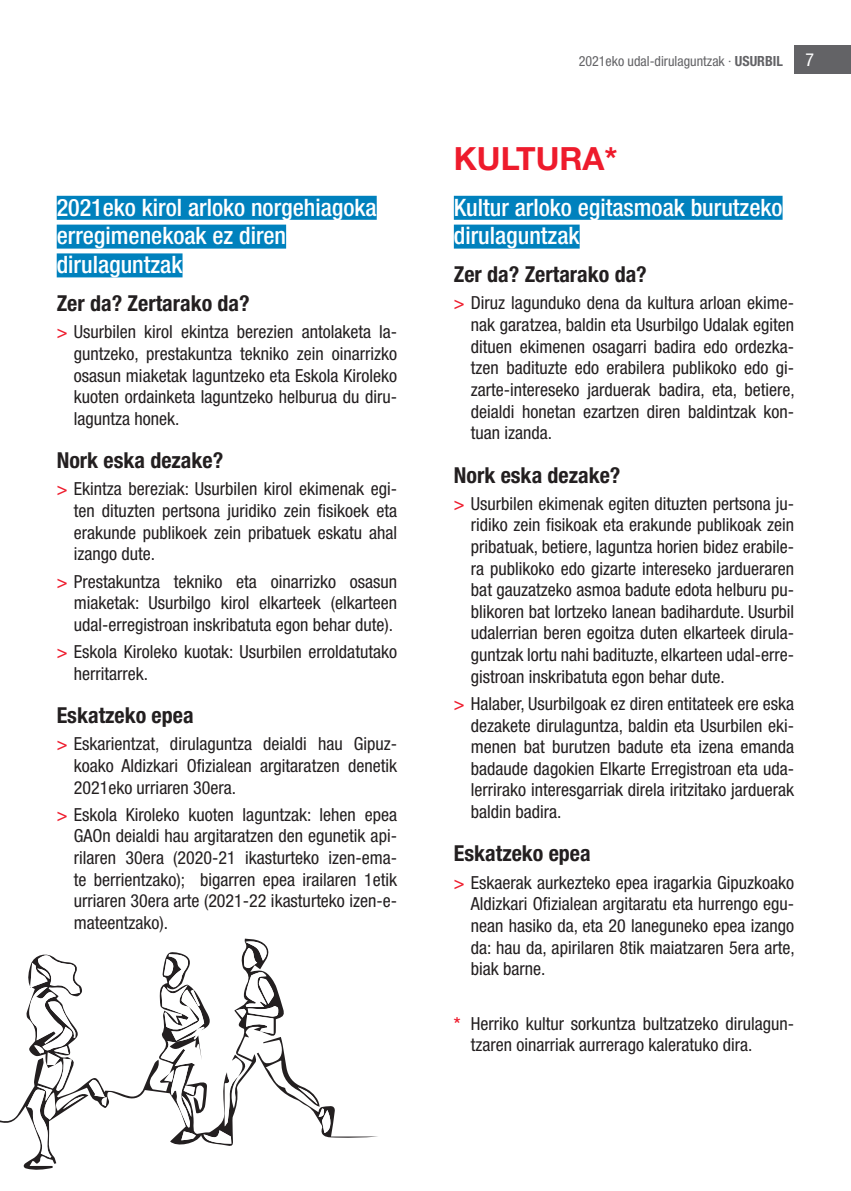
<style>
.page{position:relative;width:851px;height:1191px;background:#fff}
.page>*{position:absolute;margin:0;border:0;box-sizing:border-box;transform-origin:0 0}
.t1{font:700 32px "Helvetica Neue LT Std";color:#ee1b2c}
.t2{font:500 condensed 24px/28.8px "Helvetica Neue LT Std";color:#fff}
.t3{font:700 condensed 22px "Helvetica Neue LT Std";color:#231f20}
.t4{font:condensed 18px/21.6px "Helvetica Neue LT Std";color:#231f20;text-align:justify}
.t5{font:condensed 18px "Helvetica Neue LT Std";color:#fff}
.t6{font:condensed 14px "Helvetica Neue LT Std";color:#636366}
.s1{font-weight:500;color:#ee1b2c}
.s2{font-weight:700}
</style>
<div class="page">
<div style="left:794px;top:45px;width:56px;height:29px;background:#636366"></div>
<div style="left:454px;top:196px;width:328px;height:24px;background:#0081bd"></div>
<div style="left:454px;top:225px;width:125px;height:24px;background:#0081bd"></div>
<div style="left:57px;top:196px;width:319px;height:24px;background:#0081bd"></div>
<div style="left:57px;top:225px;width:229px;height:24px;background:#0081bd"></div>
<div style="left:57px;top:253px;width:125px;height:24px;background:#0081bd"></div>
<svg style="left:0;top:938px;width:256px;height:232px"></svg>
<svg style="left:27px;top:953px;width:80px;height:204px"></svg>
<svg style="left:159px;top:940px;width:219px;height:203px"></svg>
<h2 class="t2" style="left:57px;top:192px;width:321px">2021eko kirol arloko norgehiagoka erregimenekoak ez diren dirulaguntzak</h2>
<p class="t3" style="left:57px;top:290px;width:194px">Zer da? Zertarako da?</p>
<p class="t4" style="left:74px;top:321px;width:325px;text-indent:-17px"><span class="s1">&gt;</span> Usurbilen kirol ekintza berezien antolaketa la&shy;guntzeko, prestakuntza tekniko zein oinarrizko osasun miaketak laguntzeko eta Eskola Kiroleko kuoten ordainketa laguntzeko helburua du diru&shy;laguntza honek.</p>
<p class="t3" style="left:57px;top:447px;width:168px">Nork eska dezake?</p>
<p class="t4" style="left:74px;top:478px;width:325px;text-indent:-17px"><span class="s1">&gt;</span> Ekintza bereziak: Usurbilen kirol ekimenak egi&shy;ten dituzten pertsona juridiko zein fisikoek eta erakunde publikoek zein pribatuek eskatu ahal izango dute.</p>
<p class="t4" style="left:74px;top:570px;width:325px;text-indent:-17px"><span class="s1">&gt;</span> Prestakuntza tekniko eta oinarrizko osasun miaketak: Usurbilgo kirol elkarteek (elkarteen udal-erregistroan inskribatuta egon behar dute).</p>
<p class="t4" style="left:74px;top:641px;width:325px;text-indent:-17px"><span class="s1">&gt;</span> Eskola Kiroleko kuotak: Usurbilen erroldatutako herritarrek.</p>
<p class="t3" style="left:57px;top:702px;width:138px">Eskatzeko epea</p>
<p class="t4" style="left:74px;top:733px;width:325px;text-indent:-17px"><span class="s1">&gt;</span> Eskarientzat, dirulaguntza deialdi hau Gipuz&shy;koako Aldizkari Ofizialean argitaratzen denetik 2021eko urriaren 30era.</p>
<p class="t4" style="left:74px;top:803px;width:325px;text-indent:-17px"><span class="s1">&gt;</span> Eskola Kiroleko kuoten laguntzak: lehen epea GAOn deialdi hau argitaratzen den egunetik api&shy;rilaren 30era (2020-21 ikasturteko izen-ema&shy;te berrientzako); bigarren epea irailaren 1etik urriaren 30era arte (2021-22 ikasturteko izen-e&shy;mateentzako).</p>
<p class="t6" style="left:578px;top:53px;width:206px">2021eko udal-dirulaguntzak · <span class="s2">Usurbil</span></p>
<p class="t5" style="left:805px;top:49px;width:10px">7</p>
<h1 class="t1" style="left:454px;top:139px;width:165px">KULTURA*</h1>
<h2 class="t2" style="left:454px;top:192px;width:330px">Kultur arloko egitasmoak burutzeko dirulaguntzak</h2>
<p class="t3" style="left:454px;top:261px;width:194px">Zer da? Zertarako da?</p>
<p class="t4" style="left:471px;top:292px;width:325px;text-indent:-17px"><span class="s1">&gt;</span> Diruz lagunduko dena da kultura arloan ekime&shy;nak garatzea, baldin eta Usurbilgo Udalak egiten dituen ekimenen osagarri badira edo ordezka&shy;tzen badituzte edo erabilera publikoko edo gi&shy;zarte-intereseko jarduerak badira, eta, betiere, deialdi honetan ezartzen diren baldintzak kon&shy;tuan izanda.</p>
<p class="t3" style="left:454px;top:461px;width:168px">Nork eska dezake?</p>
<p class="t4" style="left:471px;top:492px;width:325px;text-indent:-17px"><span class="s1">&gt;</span> Usurbilen ekimenak egiten dituzten pertsona ju&shy;ridiko zein fisikoak eta erakunde publikoak zein pribatuak, betiere, laguntza horien bidez erabile&shy;ra publikoko edo gizarte intereseko jardueraren bat gauzatzeko asmoa badute edota helburu pu&shy;blikoren bat lortzeko lanean badihardute. Usurbil udalerrian beren egoitza duten elkarteek dirula&shy;guntzak lortu nahi badituzte, elkarteen udal-erre&shy;gistroan inskribatuta egon behar dute.</p>
<p class="t4" style="left:471px;top:692px;width:325px;text-indent:-17px"><span class="s1">&gt;</span> Halaber, Usurbilgoak ez diren entitateek ere eska dezakete dirulaguntza, baldin eta Usurbilen eki&shy;menen bat burutzen badute eta izena emanda badaude dagokien Elkarte Erregistroan eta uda&shy;lerrirako interesgarriak direla iritzitako jarduerak baldin badira.</p>
<p class="t3" style="left:454px;top:840px;width:138px">Eskatzeko epea</p>
<p class="t4" style="left:471px;top:871px;width:325px;text-indent:-17px"><span class="s1">&gt;</span> Eskaerak aurkezteko epea iragarkia Gipuzkoako Aldizkari Ofizialean argitaratu eta hurrengo egu&shy;nean hasiko da, eta 20 laneguneko epea izango da: hau da, apirilaren 8tik maiatzaren 5era arte, biak barne.</p>
<p class="t4" style="left:471px;top:1012px;width:325px;text-indent:-17px"><span class="s1">*</span> Herriko kultur sorkuntza bultzatzeko dirulagun&shy;tzaren oinarriak aurrerago kaleratuko dira.</p>
</div>
